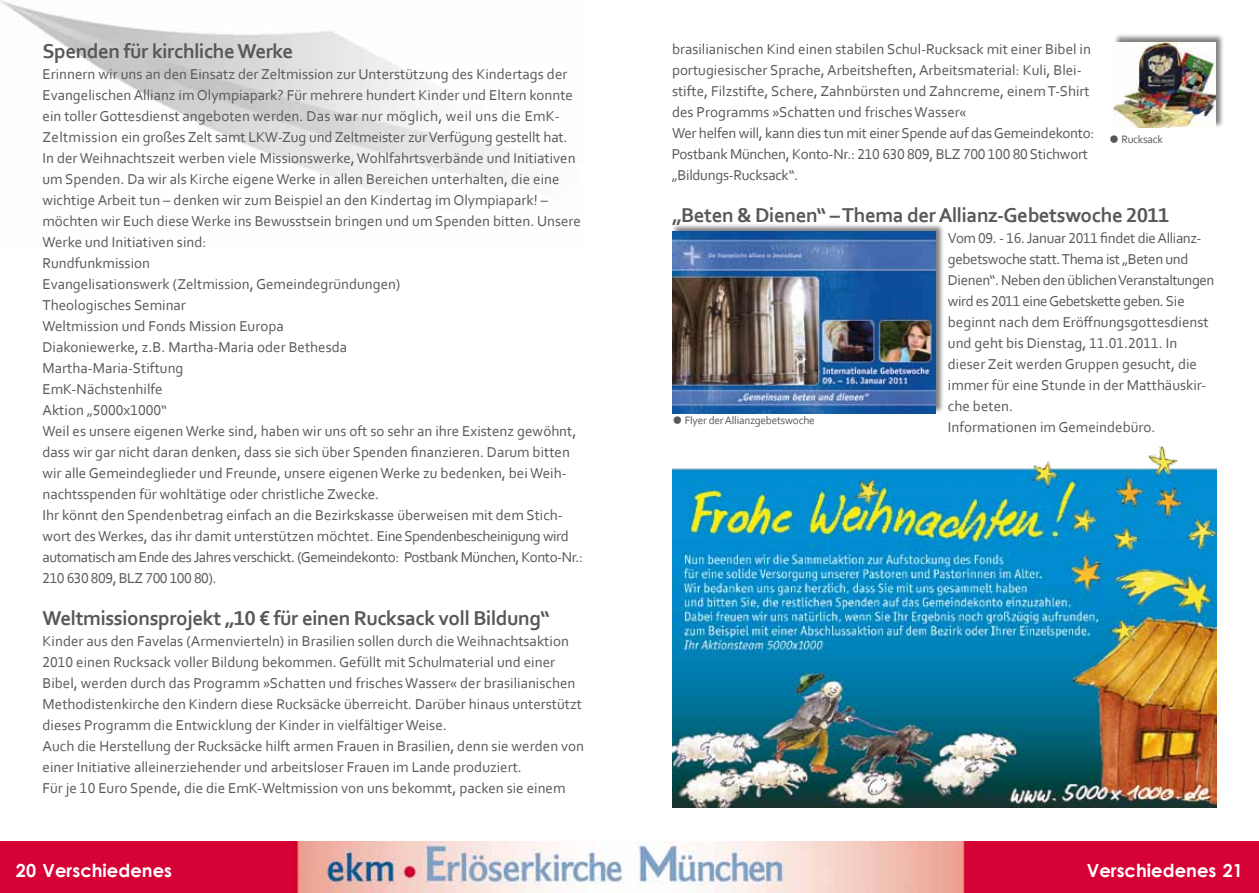
<style>
.page{position:relative;width:1259px;height:893px;background:#fff}
.page>*{position:absolute;margin:0;border:0;box-sizing:border-box;transform-origin:0 0}
.t1{font:24px "Corbel";color:#58585a}
.t2{font:700 21px "Corbel";letter-spacing:-.02em;color:#58585a}
.t3{font:700 18px "Century Gothic";color:#fff}
.t4{font:15px/21px "Corbel";color:#58585a}
.t5{font:11.25px "Corbel";letter-spacing:-.02em;color:#58585a}
.s1{font-size:24px}
</style>
<div class="page">
<img style="left:0;top:842px;width:621px;height:51px">
<img style="left:0;top:0;width:518px;height:195px">
<img style="left:621px;top:842px;width:638px;height:51px">
<div style="left:671px;top:223px;width:273px;height:191px;background:#000;opacity:.5"></div>
<img style="left:672px;top:232px;width:263px;height:181px">
<div style="left:1113px;top:34px;width:110px;height:94px;background:#000;opacity:.5"></div>
<img style="left:1113px;top:43px;width:102px;height:85px">
<img style="left:672px;top:446px;width:544px;height:362px">
<h2 class="t2" style="left:43px;top:38px;width:252px">Spenden für kirchliche Werke</h2>
<p class="t4" style="left:42px;top:63px;width:542px">Erinnern wir uns an den Einsatz der Zeltmission zur Unterstützung des Kindertags der Evangelischen Allianz im Olympiapark? Für mehrere hundert Kinder und Eltern konnte ein tollerGottesdienst angeboten werden. Das war nur möglich, weil uns die EmK-Zeltmission ein großes Zelt samt LKW-Zug und Zeltmeister zurVerfügung gestellt hat.<br>In derWeihnachtszeit werben viele Missionswerke,Wohlfahrtsverbände und Initiativen um Spenden. Da wir als Kirche eigeneWerke in allen Bereichen unterhalten, die eine wichtige Arbeit tun – denken wir zum Beispiel an den Kindertag im Olympiapark! – möchten wir Euch diese Werke ins Bewusstsein bringen und um Spenden bitten. Unsere Werke und Initiativen sind:<br>Rundfunkmission<br>Evangelisationswerk (Zeltmission, Gemeindegründungen)<br>Theologisches Seminar<br>Weltmission und Fonds Mission Europa<br>Diakoniewerke, z.B. Martha-Maria oder Bethesda<br>Martha-Maria-Stiftung<br>EmK-Nächstenhilfe<br>Aktion „5000x1000“<br>Weil es unsere eigenenWerke sind, haben wir uns oft so sehr an ihre Existenz gewöhnt, dass wir gar nicht daran denken, dass sie sich über Spenden finanzieren. Darum bitten wir alle Gemeindeglieder und Freunde, unsere eigenenWerke zu bedenken, beiWeih&shy;nachtsspenden für wohltätige oder christliche Zwecke.<br>Ihr könnt den Spendenbetrag einfach an die Bezirkskasse überweisen mit dem Stich&shy;wort desWerkes, das ihr damit unterstützen möchtet. EineSpendenbescheinigungwird automatisch am Ende des Jahres verschickt. (Gemeindekonto: Postbank München, Konto-Nr.:<br>210 630 809, BLZ 700 100 80).</p>
<h2 class="t2" style="left:43px;top:605px;width:509px">Weltmissionsprojekt „10 € für einen Rucksack voll Bildung“</h2>
<p class="t4" style="left:43px;top:630px;width:543px">Kinder aus den Favelas (Armenvierteln) in Brasilien sollen durch dieWeihnachtsaktion 2010 einen Rucksack voller Bildung bekommen. Gefüllt mit Schulmaterial und einer Bibel, werden durch das Programm »Schatten und frisches Wasser« der brasilianischen Methodistenkirche den Kindern diese Rucksäcke überreicht. Darüber hinaus unterstützt dieses Programm die Entwicklung der Kinder in vielfältigerWeise.<br>Auch die Herstellung der Rucksäcke hilft armen Frauen in Brasilien, denn sie werden von einer Initiative alleinerziehender und arbeitsloser Frauen im Lande produziert.<br>Für je 10 Euro Spende, die die EmK-Weltmission von uns bekommt, packen sie einem</p>
<p class="t3" style="left:16px;top:856px;width:158px">20 Verschiedenes</p>
<p class="t4" style="left:672px;top:38px;width:424px">brasilianischen Kind einen stabilen Schul-Rucksack mit einer Bibel in portugiesischer Sprache, Arbeitsheften, Arbeitsmaterial: Kuli, Blei&shy;stifte, Filzstifte, Schere, Zahnbürsten und Zahncreme, einemT-Shirt des Programms »Schatten und frisches Wasser«<br>Wer helfen will, kann dies tun mit einer Spende auf dasGemeindekonto:<br>Postbank München, Konto-Nr.: 210 630 809, BLZ 700 100 80 Stichwort „Bildungs-Rucksack“.</p>
<h2 class="t2" style="left:672px;top:202px;width:499px">„Beten &amp; Dienen“ – Thema der Allianz-Gebetswoche 2011</h2>
<p class="t4" style="left:948px;top:227px;width:268px">Vom 09. - 16. Januar 2011 findet dieAllianz&shy;gebetswoche statt.Thema ist „Beten und Dienen“. Neben den üblichenVeranstaltungen wird es 2011 eineGebetskette geben.Sie beginnt nach dem Eröffnungsgottesdienst und geht bis Dienstag, 11.01.2011. In dieser Zeit werden Gruppen gesucht, die immer für eine Stunde in der Matthäuskir&shy;che beten.</p>
<h1 class="t1" style="left:672px;top:405px;width:12px">•</h1>
<p class="t4" style="left:948px;top:416px;width:209px">Informationen im Gemeindebüro.</p>
<p class="t5" style="left:1108px;top:133px;width:56px"><span class="s1">•</span> Rucksack</p>
<p class="t5" style="left:685px;top:413px;width:131px">Flyer derAllianzgebetswoche</p>
<p class="t3" style="left:1086px;top:856px;width:158px">Verschiedenes 21</p>
</div>
